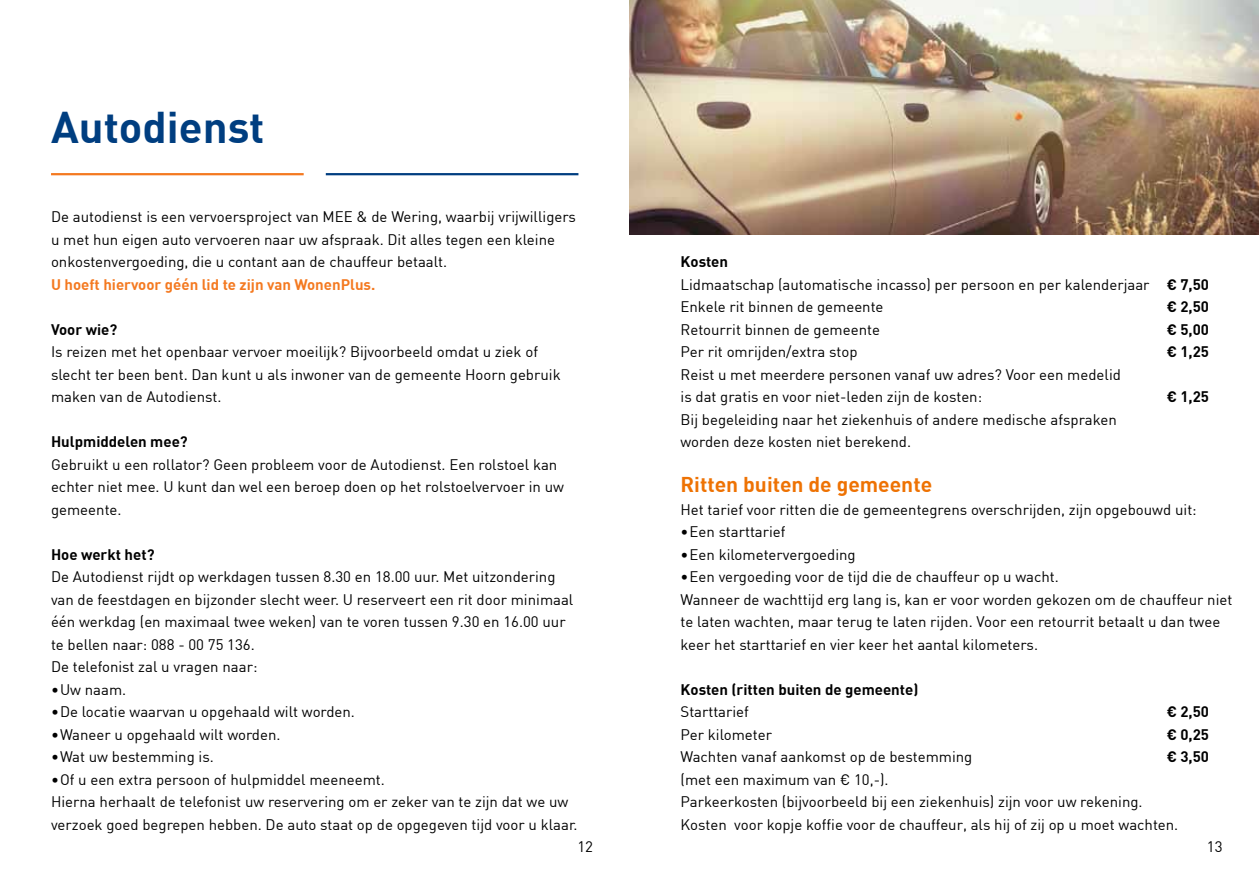
<style>
.page{position:relative;width:1259px;height:893px;background:#fff}
.page>*{position:absolute;margin:0;border:0;box-sizing:border-box;transform-origin:0 0}
.t1{font:700 43.5px "DIN";color:#003e80}
.t2{font:700 21px "DIN";color:#ee7203}
.t3{font:15px/22.5px "DIN";color:#000}
.t4{font:700 15px "DIN";color:#000}
.t5{font:700 15px "DIN";color:#f47920}
.s1{font-weight:700}
</style>
<div class="page">
<hr style="left:51px;top:173px;width:253px;height:2px;background:#f47920">
<hr style="left:326px;top:173px;width:252px;height:2px;background:#003e80">
<img style="left:629px;top:0;width:630px;height:234px">
<h1 class="t1" style="left:51px;top:99px;width:215px">Autodienst</h1>
<p class="t3" style="left:51px;top:205px;width:526px">De autodienst is een vervoersproject van MEE &amp; de Wering, waarbij vrijwilligers u met hun eigen auto vervoeren naar uw afspraak. Dit alles tegen een kleine onkostenvergoeding, die u contant aan de chauffeur betaalt.</p>
<p class="t5" style="left:51px;top:274px;width:326px">U hoeft hiervoor géén lid te zijn van WonenPlus.</p>
<p class="t4" style="left:51px;top:319px;width:68px">Voor wie?</p>
<p class="t3" style="left:51px;top:340px;width:511px">Is reizen met het openbaar vervoer moeilijk? Bijvoorbeeld omdat u ziek of slecht ter been bent. Dan kunt u als inwoner van de gemeente Hoorn gebruik maken van de Autodienst.</p>
<p class="t4" style="left:51px;top:432px;width:138px">Hulpmiddelen mee?</p>
<p class="t3" style="left:51px;top:453px;width:514px">Gebruikt u een rollator? Geen probleem voor de Autodienst. Een rolstoel kan echter niet mee. U kunt dan wel een beroep doen op het rolstoelvervoer in uw gemeente.</p>
<p class="t4" style="left:51px;top:544px;width:105px">Hoe werkt het?</p>
<p class="t3" style="left:51px;top:565px;width:524px">De Autodienst rijdt op werkdagen tussen 8.30 en 18.00 uur. Met uitzondering van de feestdagen en bijzonder slecht weer. U reserveert een rit door minimaal één werkdag (en maximaal twee weken) van te voren tussen 9.30 en 16.00 uur te bellen naar: 088 - 00 75 136.<br>De telefonist zal u vragen naar:</p>
<p class="t3" style="left:51px;top:678px;width:77px">• Uw naam.</p>
<p class="t3" style="left:51px;top:700px;width:305px">• De locatie waarvan u opgehaald wilt worden.</p>
<p class="t3" style="left:51px;top:723px;width:231px">• Waneer u opgehaald wilt worden.</p>
<p class="t3" style="left:51px;top:745px;width:164px">• Wat uw bestemming is.</p>
<p class="t3" style="left:51px;top:768px;width:528px">• Of u een extra persoon of hulpmiddel meeneemt.<br>Hierna herhaalt de telefonist uw reservering om er zeker van te zijn dat we uw verzoek goed begrepen hebben. De auto staat op de opgegeven tijd voor u klaar.</p>
<p class="t3" style="left:680px;top:250px;width:530px"><span class="s1">Kosten<br></span>Lidmaatschap (automatische incasso) per persoon en per kalenderjaar <span class="s1">€ 7,50<br></span>Enkele rit binnen de gemeente</p>
<p class="t4" style="left:1166px;top:297px;width:44px">€ 2,50</p>
<p class="t3" style="left:680px;top:318px;width:201px">Retourrit binnen de gemeente</p>
<p class="t4" style="left:1166px;top:319px;width:44px">€ 5,00</p>
<p class="t3" style="left:680px;top:340px;width:178px">Per rit omrijden/extra stop</p>
<p class="t4" style="left:1166px;top:342px;width:44px">€ 1,25</p>
<p class="t3" style="left:680px;top:363px;width:442px">Reist u met meerdere personen vanaf uw adres? Voor een medelid is dat gratis en voor niet-leden zijn de kosten:</p>
<p class="t4" style="left:1166px;top:387px;width:44px">€ 1,25</p>
<p class="t3" style="left:680px;top:408px;width:438px">Bij begeleiding naar het ziekenhuis of andere medische afspraken worden deze kosten niet berekend.</p>
<h2 class="t2" style="left:680px;top:471px;width:253px">Ritten buiten de gemeente</h2>
<p class="t3" style="left:680px;top:498px;width:518px">Het tarief voor ritten die de gemeentegrens overschrijden, zijn opgebouwd uit:</p>
<p class="t3" style="left:680px;top:520px;width:106px">• Een starttarief</p>
<p class="t3" style="left:680px;top:543px;width:177px">• Een kilometervergoeding</p>
<p class="t3" style="left:680px;top:565px;width:553px">• Een vergoeding voor de tijd die de chauffeur op u wacht.<br>Wanneer de wachttijd erg lang is, kan er voor worden gekozen om de chauffeur niet te laten wachten, maar terug te laten rijden. Voor een retourrit betaalt u dan twee keer het starttarief en vier keer het aantal kilometers.</p>
<p class="t4" style="left:680px;top:679px;width:239px">Kosten (ritten buiten de gemeente)</p>
<p class="t3" style="left:680px;top:700px;width:70px">Starttarief</p>
<p class="t4" style="left:1166px;top:702px;width:44px">€ 2,50</p>
<p class="t3" style="left:680px;top:723px;width:93px">Per kilometer</p>
<p class="t4" style="left:1166px;top:724px;width:44px">€ 0,25</p>
<p class="t3" style="left:680px;top:745px;width:293px">Wachten vanaf aankomst op de bestemming</p>
<p class="t4" style="left:1166px;top:747px;width:44px">€ 3,50</p>
<p class="t3" style="left:680px;top:768px;width:499px">(met een maximum van € 10,-).<br>Parkeerkosten (bijvoorbeeld bij een ziekenhuis) zijn voor uw rekening.<br>Kosten voor kopje koffie voor de chauffeur, als hij of zij op u moet wachten.</p>
<p class="t3" style="left:577px;top:835px;width:17px">12</p>
<p class="t3" style="left:1206px;top:835px;width:17px">13</p>
</div>
